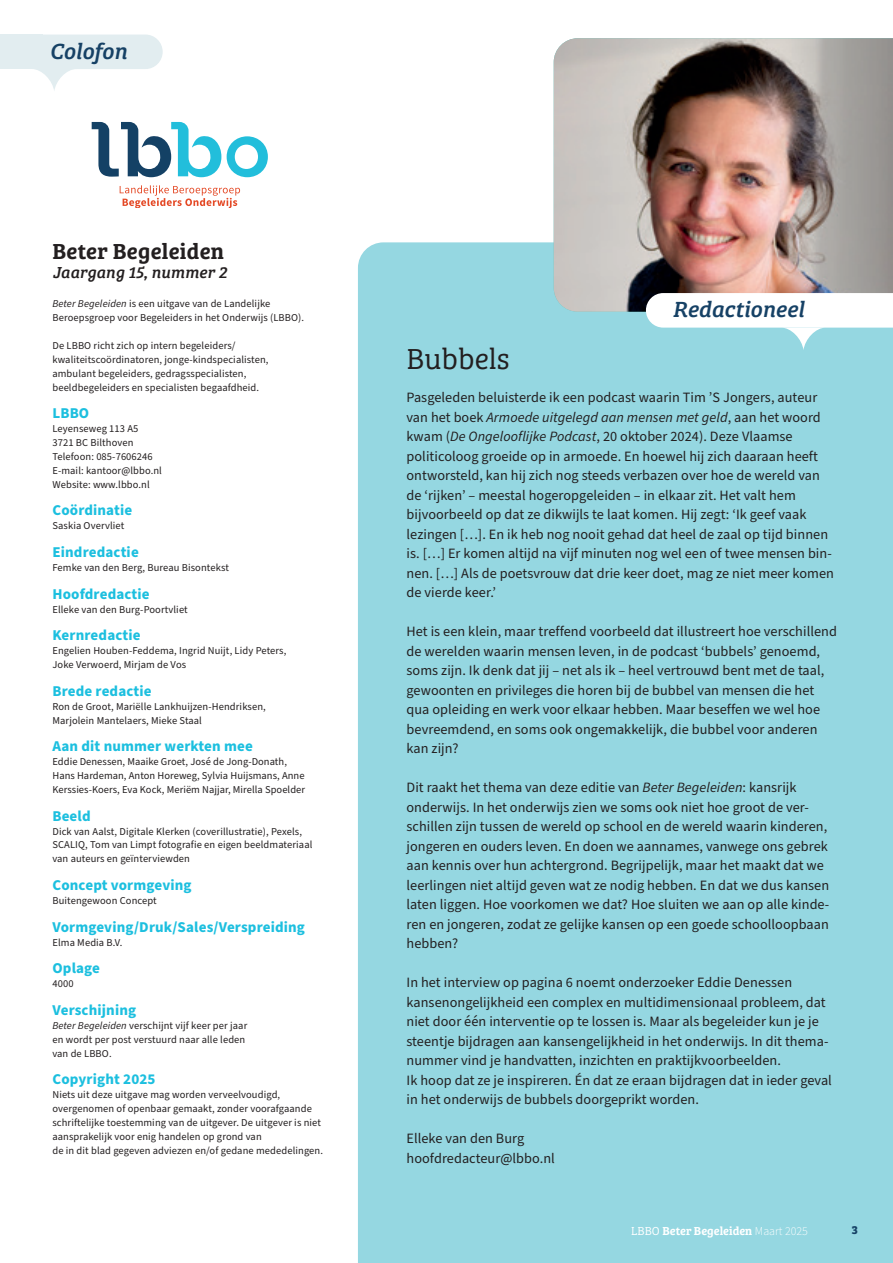
<style>
.page{position:relative;width:893px;height:1263px;background:#fff}
.page>*{position:absolute;margin:0;border:0;box-sizing:border-box;transform-origin:0 0}
.t1{font:30px "Bree Serif Lt";color:#231f20}
.t2{font:italic 22.8px "Bree Serif";letter-spacing:-.005em;color:#164165}
.t3{font:22.5px "Bree Serif Sb";letter-spacing:.01em;color:#231f20}
.t4{font:italic 16.5px "Bree Serif";letter-spacing:.01em;color:#231f20}
.t5{font:700 15px "Source Sans Pro";letter-spacing:.01em;color:#1cbfdf}
.t6{font:14.25px/19.5px "Source Sans Pro";letter-spacing:.005em;color:#231f20}
.t7{font:12px "Bree Serif Sb";color:#fff}
.t8{font:700 12px "Bree Serif";color:#164165}
.t9{font:10.5px/13.8px "Source Sans Pro";letter-spacing:.01em;color:#231f20}
.s1{font-style:italic}
.s2{font-family:"Bree Serif Lt"}
.s3{font-family:"Source Sans Pro";font-weight:300}
</style>
<div class="page">
<svg style="left:227px;top:136px;width:41px;height:41px"></svg>
<svg style="left:92px;top:122px;width:129px;height:55px"></svg>
<svg style="left:120px;top:185px;width:120px;height:23px"></svg>
<div style="left:22px;top:35px;width:141px;height:34px;background:#e2edf0;border-radius:17px"></div>
<svg style="left:35px;top:69px;width:39px;height:22px"></svg>
<div style="left:0;top:35px;width:43px;height:34px;background:#e2edf0"></div>
<div style="left:358px;top:242px;width:535px;height:1021px;background:#95d7e1"></div>
<img style="left:554px;top:38px;width:339px;height:274px">
<svg style="left:646px;top:293px;width:247px;height:57px"></svg>
<h2 class="t2" style="left:50px;top:33px;width:79px">Colofon</h2>
<h2 class="t2" style="left:54px;top:38px;width:79px">Colofon</h2>
<h3 class="t3" style="left:52px;top:234px;width:173px">Beter Begeleiden</h3>
<p class="t4" style="left:52px;top:260px;width:176px">Jaargang 15, nummer 2</p>
<p class="t9" style="left:52px;top:297px;width:253px"><span class="s1">Beter Begeleiden</span> is een uitgave van de Landelijke<br>Beroepsgroep voor Begeleiders in het Onderwijs (LBBO).</p>
<p class="t9" style="left:52px;top:339px;width:218px">De LBBO richt zich op intern begeleiders/ kwaliteitscoördinatoren, jonge-kindspecialisten, ambulant begeleiders, gedragsspecialisten, beeldbegeleiders en specialisten begaafdheid.</p>
<p class="t5" style="left:52px;top:403px;width:38px">LBBO</p>
<p class="t9" style="left:52px;top:422px;width:111px">Leyenseweg 113 A5<br>3721 BC Bilthoven<br>Telefoon: 085-7606246<br>E-mail: kantoor@lbbo.nl<br>Website: www.lbbo.nl</p>
<p class="t5" style="left:52px;top:500px;width:81px">Coördinatie</p>
<p class="t9" style="left:52px;top:519px;width:73px">Saskia Overvliet</p>
<p class="t5" style="left:52px;top:542px;width:88px">Eindredactie</p>
<p class="t9" style="left:52px;top:561px;width:178px">Femke van den Berg, Bureau Bisontekst</p>
<p class="t5" style="left:52px;top:583px;width:99px">Hoofdredactie</p>
<p class="t9" style="left:52px;top:602px;width:137px">Elleke van den Burg-Poortvliet</p>
<p class="t5" style="left:52px;top:625px;width:90px">Kernredactie</p>
<p class="t9" style="left:52px;top:644px;width:235px">Engelien Houben-Feddema, Ingrid Nuijt, Lidy Peters,<br>Joke Verwoerd, Mirjam de Vos</p>
<p class="t5" style="left:52px;top:681px;width:101px">Brede redactie</p>
<p class="t9" style="left:52px;top:700px;width:215px">Ron de Groot, Mariëlle Lankhuijzen-Hendriksen,<br>Marjolein Mantelaers, Mieke Staal</p>
<p class="t5" style="left:52px;top:736px;width:202px">Aan dit nummer werkten mee</p>
<p class="t9" style="left:52px;top:755px;width:254px">Eddie Denessen, Maaike Groet, José de Jong-Donath,<br>Hans Hardeman, Anton Horeweg, Sylvia Huijsmans, Anne<br>Kerssies-Koers, Eva Kock, Meriëm Najjar, Mirella Spoelder</p>
<p class="t5" style="left:52px;top:805px;width:40px">Beeld</p>
<p class="t9" style="left:52px;top:824px;width:261px">Dick van Aalst, Digitale Klerken (coverillustratie), Pexels,<br>SCALIQ, Tom van Limpt fotografie en eigen beeldmateriaal van auteurs en geïnterviewden</p>
<p class="t5" style="left:52px;top:875px;width:141px">Concept vormgeving</p>
<p class="t9" style="left:52px;top:894px;width:106px">Buitengewoon Concept</p>
<p class="t5" style="left:52px;top:916px;width:254px">Vormgeving/Druk/Sales/Verspreiding</p>
<p class="t9" style="left:52px;top:935px;width:71px">Elma Media B.V.</p>
<p class="t5" style="left:52px;top:958px;width:49px">Oplage</p>
<p class="t9" style="left:52px;top:977px;width:23px">4000</p>
<p class="t5" style="left:52px;top:1000px;width:85px">Verschijning</p>
<p class="t9" style="left:52px;top:1019px;width:196px"><span class="s1">Beter Begeleiden</span> verschijnt vijf keer per jaar en wordt per post verstuurd naar alle leden van de LBBO.</p>
<p class="t5" style="left:52px;top:1069px;width:105px">Copyright 2025</p>
<p class="t9" style="left:52px;top:1088px;width:272px">Niets uit deze uitgave mag worden verveelvoudigd, overgenomen of openbaar gemaakt, zonder voorafgaande schriftelijke toestemming van de uitgever. De uitgever is niet aansprakelijk voor enig handelen op grond van<br>de in dit blad gegeven adviezen en/of gedane mededelingen.</p>
<h1 class="t1" style="left:406px;top:337px;width:105px">Bubbels</h1>
<h2 class="t2" style="left:672px;top:292px;width:133px">Redactioneel</h2>
<p class="t6" style="left:406px;top:388px;width:429px">Pasgeleden beluisterde ik een podcast waarin Tim ’S Jongers, auteur van het boek <span class="s1">Armoede uitgelegd aan mensen met geld</span>, aan het woord kwam (<span class="s1">De Ongelooflijke Podcast</span>, 20 oktober 2024). Deze Vlaamse politicoloog groeide op in armoede. En hoewel hij zich daaraan heeft ontworsteld, kan hij zich nog steeds verbazen over hoe de wereld van de ‘rijken’ – meestal hogeropgeleiden – in elkaar zit. Het valt hem bijvoorbeeld op dat ze dikwijls te laat komen. Hij zegt: ‘Ik geef vaak lezingen […]. En ik heb nog nooit gehad dat heel de zaal op tijd binnen is. […] Er komen altijd na vijf minuten nog wel een of twee mensen bin&shy;nen. […] Als de poetsvrouw dat drie keer doet, mag ze niet meer komen de vierde keer.’</p>
<p class="t6" style="left:406px;top:622px;width:432px">Het is een klein, maar treffend voorbeeld dat illustreert hoe verschillend de werelden waarin mensen leven, in de podcast ‘bubbels’ genoemd, soms zijn. Ik denk dat jij – net als ik – heel vertrouwd bent met de taal, gewoonten en privileges die horen bij de bubbel van mensen die het qua opleiding en werk voor elkaar hebben. Maar beseffen we wel hoe bevreemdend, en soms ook ongemakkelijk, die bubbel voor anderen kan zijn?</p>
<p class="t6" style="left:406px;top:778px;width:424px">Dit raakt het thema van deze editie van <span class="s1">Beter Begeleiden</span>: kansrijk onderwijs. In het onderwijs zien we soms ook niet hoe groot de ver&shy;schillen zijn tussen de wereld op school en de wereld waarin kinderen, jongeren en ouders leven. En doen we aannames, vanwege ons gebrek aan kennis over hun achtergrond. Begrijpelijk, maar het maakt dat we leerlingen niet altijd geven wat ze nodig hebben. En dat we dus kansen laten liggen. Hoe voorkomen we dat? Hoe sluiten we aan op alle kinde&shy;ren en jongeren, zodat ze gelijke kansen op een goede schoolloopbaan hebben?</p>
<p class="t6" style="left:406px;top:973px;width:427px">In het interview op pagina 6 noemt onderzoeker Eddie Denessen kansenongelijkheid een complex en multidimensionaal probleem, dat niet door één interventie op te lossen is. Maar als begeleider kun je je steentje bijdragen aan kansengelijkheid in het onderwijs. In dit thema&shy;nummer vind je handvatten, inzichten en praktijkvoorbeelden.<br>Ik hoop dat ze je inspireren. Én dat ze eraan bijdragen dat in ieder geval in het onderwijs de bubbels doorgeprikt worden.</p>
<p class="t6" style="left:406px;top:1129px;width:150px">Elleke van den Burg hoofdredacteur@lbbo.nl</p>
<p class="t7" style="left:631px;top:1221px;width:178px"><span class="s2">LBBO</span> Beter Begeleiden <span class="s3">Maart 2025</span></p>
<p class="t8" style="left:852px;top:1221px;width:8px">3</p>
</div>
